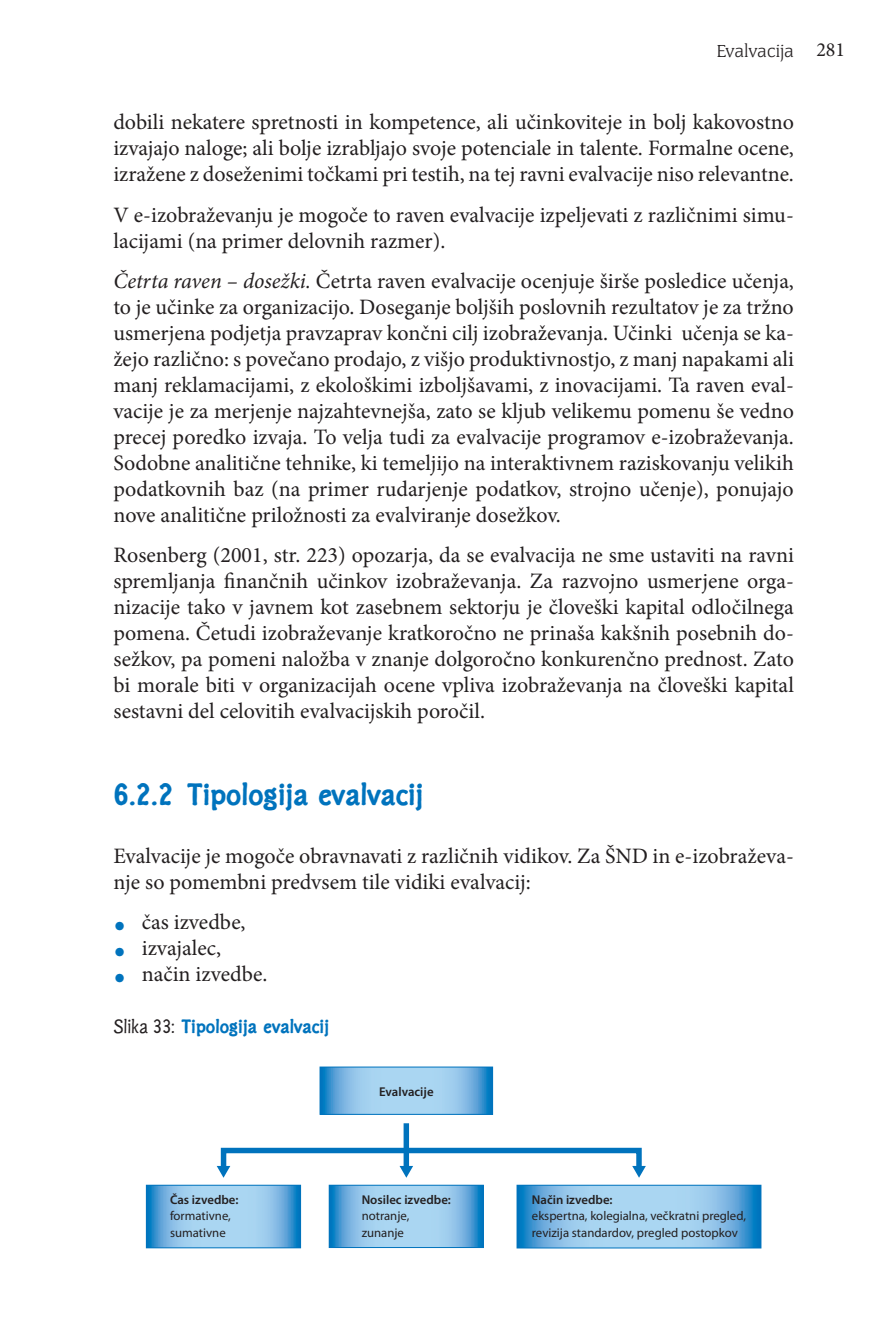
<style>
.page{position:relative;width:879px;height:1333px;background:#fff}
.page>*{position:absolute;margin:0;border:0;box-sizing:border-box;transform-origin:0 0}
.t1{font:700 32px "Clichee";color:#0073bd}
.t2{font:22px/26px "Minion Pro";color:#231f20;text-align:justify}
.t3{font:700 20px "Clichee";color:#0073bd}
.t4{font:300 18px "Congress TOT";color:#231f20}
.t5{font:12.8px/16.4px "Myriad Pro";color:#231f20}
.t6{font:600 12.8px "Myriad Pro";color:#231f20}
.s1{font-family:"Minion Pro";font-weight:400;font-size:20px}
.s2{font-style:italic}
.s3{font-size:32px;color:#0073bd}
.s4{font-weight:400;color:#231f20}
</style>
<div class="page">
<svg style="left:321px;top:1068px;width:170px;height:44px"></svg>
<div style="left:319px;top:1066px;width:174px;height:48px;border:1px solid #0073bd"></div>
<svg style="left:331px;top:1186px;width:151px;height:59px"></svg>
<div style="left:329px;top:1184px;width:155px;height:63px;border:1px solid #0073bd"></div>
<svg style="left:518px;top:1186px;width:241px;height:60px"></svg>
<div style="left:516px;top:1184px;width:245px;height:64px;border:1px solid #0073bd"></div>
<svg style="left:148px;top:1186px;width:151px;height:60px"></svg>
<div style="left:146px;top:1184px;width:155px;height:64px;border:1px solid #0073bd"></div>
<div style="left:403px;top:1123px;width:6px;height:44px;background:#0073bd"></div>
<svg style="left:402px;top:1170px;width:9px;height:7px"></svg>
<div style="left:221px;top:1147px;width:421px;height:23px;border:5px solid #0073bd"></div>
<svg style="left:217px;top:1165px;width:13px;height:12px"></svg>
<svg style="left:632px;top:1165px;width:14px;height:12px"></svg>
<p class="t4" style="left:716px;top:40px;width:130px">Evalvacija <span class="s1">281</span></p>
<p class="t2" style="left:113px;top:109px;width:682px">dobili nekatere spretnosti in kompetence, ali učinkoviteje in bolj kakovostno izvajajo naloge; ali bolje izrabljajo svoje potenciale in talente. Formalne ocene, izražene z doseženimi točkami pri testih, na tej ravni evalvacije niso relevantne.</p>
<p class="t2" style="left:113px;top:202px;width:682px">V e-izobraževanju je mogoče to raven evalvacije izpeljevati z različnimi simu&shy;lacijami (na primer delovnih razmer).</p>
<p class="t2" style="left:113px;top:268px;width:682px"><span class="s2">Četrta raven – dosežki.</span> Četrta raven evalvacije ocenjuje širše posledice učenja, to je učinke za organizacijo. Doseganje boljših poslovnih rezultatov je za tržno usmerjena podjetja pravzaprav končni cilj izobraževanja. Učinki učenja se ka&shy;žejo različno: s povečano prodajo, z višjo produktivnostjo, z manj napakami ali manj reklamacijami, z ekološkimi izboljšavami, z inovacijami. Ta raven eval&shy;vacije je za merjenje najzahtevnejša, zato se kljub velikemu pomenu še vedno precej poredko izvaja. To velja tudi za evalvacije programov e-izobraževanja.<br>Sodobne analitične tehnike, ki temeljijo na interaktivnem raziskovanju velikih podatkovnih baz (na primer rudarjenje podatkov, strojno učenje), ponujajo nove analitične priložnosti za evalviranje dosežkov.</p>
<p class="t2" style="left:113px;top:542px;width:682px">Rosenberg (2001, str. 223) opozarja, da se evalvacija ne sme ustaviti na ravni spremljanja finančnih učinkov izobraževanja. Za razvojno usmerjene orga&shy;nizacije tako v javnem kot zasebnem sektorju je človeški kapital odločilnega pomena. Četudi izobraževanje kratkoročno ne prinaša kakšnih posebnih do&shy;sežkov, pa pomeni naložba v znanje dolgoročno konkurenčno prednost. Zato bi morale biti v organizacijah ocene vpliva izobraževanja na človeški kapital sestavni del celovitih evalvacijskih poročil.</p>
<h1 class="t1" style="left:113px;top:776px;width:311px">6.2.2 Tipologija evalvacij</h1>
<p class="t2" style="left:113px;top:842px;width:682px">Evalvacije je mogoče obravnavati z različnih vidikov. Za ŠND in e-izobraževa&shy;nje so pomembni predvsem tile vidiki evalvacij:</p>
<p class="t2" style="left:113px;top:908px;width:134px"><span class="s3">•</span> čas izvedbe,</p>
<p class="t2" style="left:113px;top:934px;width:109px"><span class="s3">•</span> izvajalec,</p>
<p class="t2" style="left:113px;top:960px;width:153px"><span class="s3">•</span> način izvedbe.</p>
<p class="t3" style="left:113px;top:1015px;width:217px"><span class="s4">Slika 33:</span> Tipologija evalvacij</p>
<p class="t6" style="left:170px;top:1191px;width:70px">Čas izvedbe:</p>
<p class="t5" style="left:170px;top:1207px;width:62px">formativne, sumativne</p>
<p class="t6" style="left:379px;top:1083px;width:56px">Evalvacije</p>
<p class="t6" style="left:362px;top:1191px;width:91px">Nosilec izvedbe:</p>
<p class="t5" style="left:362px;top:1207px;width:49px">notranje, zunanje</p>
<p class="t6" style="left:532px;top:1191px;width:82px">Način izvedbe:</p>
<p class="t5" style="left:532px;top:1207px;width:216px">ekspertna, kolegialna, večkratni pregled, revizija standardov, pregled postopkov</p>
</div>
